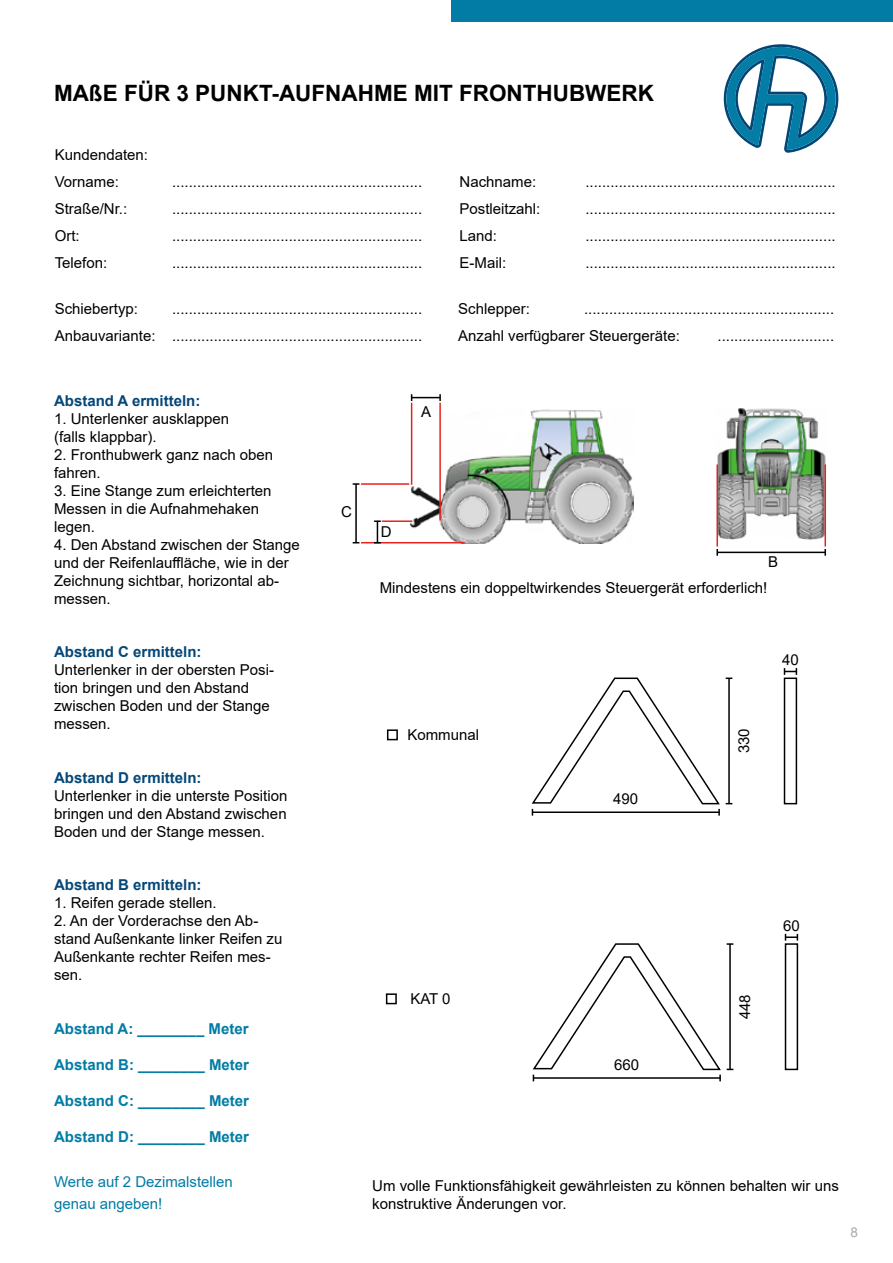
<style>
.page{position:relative;width:893px;height:1263px;background:#fff}
.page>*{position:absolute;margin:0;border:0;box-sizing:border-box;transform-origin:0 0}
.t1{font:700 22.5px "Arial";color:#000}
.t2{font:15px/18px "Arial";color:#000}
.t3{font:700 15px "Arial";color:#027ca4}
.t4{font:700 15px "Arial";color:#054777}
.t5{font:15px/22.5px "Arial";color:#027ca4}
.t6{font:13.5px "Arial";color:#a8a8a7}
</style>
<div class="page">
<div style="left:451px;top:0;width:442px;height:21px;background:#027ca4"></div>
<img style="left:410px;top:408px;width:223px;height:135px">
<img style="left:717px;top:408px;width:109px;height:131px">
<div style="left:387px;top:729px;width:11px;height:11px;border:2px solid #000"></div>
<div style="left:386px;top:993px;width:11px;height:11px;border:2px solid #000"></div>
<svg style="left:785px;top:934px;width:13px;height:7px"></svg>
<svg style="left:724px;top:44px;width:114px;height:109px"></svg>
<svg style="left:532px;top:943px;width:201px;height:138px"></svg>
<div style="left:785px;top:943px;width:13px;height:127px;border:2px solid #000"></div>
<svg style="left:784px;top:668px;width:13px;height:7px"></svg>
<svg style="left:531px;top:677px;width:201px;height:139px"></svg>
<div style="left:784px;top:677px;width:13px;height:127px;border:2px solid #000"></div>
<hr style="left:411px;top:403px;width:1px;height:82px;background:#e52321">
<hr style="left:439px;top:403px;width:2px;height:117px;background:#e52321">
<svg style="left:411px;top:394px;width:30px;height:7px"></svg>
<hr style="left:361px;top:483px;width:48px;height:2px;background:#e52321">
<hr style="left:361px;top:542px;width:104px;height:1px;background:#e52321">
<hr style="left:355px;top:484px;width:2px;height:59px;background:#000">
<svg style="left:353px;top:483px;width:6px;height:2px"></svg>
<hr style="left:382px;top:520px;width:30px;height:2px;background:#e52321">
<svg style="left:374px;top:520px;width:7px;height:23px"></svg>
<hr style="left:716px;top:464px;width:2px;height:82px;background:#e52321">
<hr style="left:824px;top:464px;width:2px;height:82px;background:#e52321">
<hr style="left:717px;top:552px;width:108px;height:1px;background:#000">
<svg style="left:716px;top:549px;width:2px;height:7px"></svg>
<svg style="left:824px;top:549px;width:2px;height:7px"></svg>
<h1 class="t1" style="left:54px;top:78px;width:601px">MAßE FÜR 3 PUNKT-AUFNAHME MIT FRONTHUBWERK</h1>
<p class="t2" style="left:55px;top:142px;width:95px;line-height:26.8px">Kundendaten:<br>Vorname:</p>
<p class="t2" style="left:172px;top:173px;width:252px">............................................................</p>
<p class="t2" style="left:460px;top:173px;width:78px">Nachname:</p>
<p class="t2" style="left:585px;top:173px;width:252px">............................................................</p>
<p class="t2" style="left:55px;top:200px;width:74px">Straße/Nr.:</p>
<p class="t2" style="left:172px;top:200px;width:252px">............................................................</p>
<p class="t2" style="left:460px;top:200px;width:82px">Postleitzahl:</p>
<p class="t2" style="left:585px;top:200px;width:252px">............................................................</p>
<p class="t2" style="left:55px;top:227px;width:27px">Ort:</p>
<p class="t2" style="left:172px;top:227px;width:252px">............................................................</p>
<p class="t2" style="left:460px;top:227px;width:39px">Land:</p>
<p class="t2" style="left:585px;top:227px;width:252px">............................................................</p>
<p class="t2" style="left:55px;top:254px;width:54px">Telefon:</p>
<p class="t2" style="left:172px;top:254px;width:252px">............................................................</p>
<p class="t2" style="left:460px;top:254px;width:48px">E-Mail:</p>
<p class="t2" style="left:585px;top:254px;width:252px">............................................................</p>
<p class="t2" style="left:55px;top:299px;width:85px">Schiebertyp:</p>
<p class="t2" style="left:172px;top:299px;width:252px">............................................................</p>
<p class="t2" style="left:458px;top:299px;width:73px">Schlepper:</p>
<p class="t2" style="left:584px;top:299px;width:252px">............................................................</p>
<p class="t2" style="left:55px;top:326px;width:369px">Anbauvariante: ............................................................</p>
<p class="t2" style="left:458px;top:326px;width:223px">Anzahl verfügbarer Steuergeräte:</p>
<p class="t2" style="left:717px;top:326px;width:118px">............................</p>
<p class="t4" style="left:54px;top:390px;width:148px">Abstand A ermitteln:</p>
<p class="t2" style="left:54px;top:409px;width:177px">1. Unterlenker ausklappen (falls klappbar).</p>
<p class="t2" style="left:54px;top:445px;width:221px">2. Fronthubwerk ganz nach oben fahren.</p>
<p class="t2" style="left:54px;top:481px;width:219px">3. Eine Stange zum erleichterten<br>Messen in die Aufnahmehaken legen.</p>
<p class="t2" style="left:54px;top:535px;width:247px">4. Den Abstand zwischen der Stange und der Reifenlauffläche, wie in der<br>Zeichnung sichtbar, horizontal ab&shy;messen.</p>
<p class="t4" style="left:54px;top:641px;width:149px">Abstand C ermitteln:</p>
<p class="t2" style="left:54px;top:661px;width:222px">Unterlenker in der obersten Posi&shy;tion bringen und den Abstand zwischen Boden und der Stange messen.</p>
<p class="t4" style="left:54px;top:767px;width:149px">Abstand D ermitteln:</p>
<p class="t2" style="left:54px;top:786px;width:235px;text-align:justify">Unterlenker in die unterste Position bringen und den Abstand zwischen Boden und der Stange messen.</p>
<p class="t4" style="left:54px;top:874px;width:149px">Abstand B ermitteln:</p>
<p class="t2" style="left:54px;top:894px;width:164px">1. Reifen gerade stellen.</p>
<p class="t2" style="left:54px;top:912px;width:230px">2. An der Vorderachse den Ab&shy;stand Außenkante linker Reifen zu<br>Außenkante rechter Reifen mes&shy;sen.</p>
<p class="t3" style="left:54px;top:1018px;width:196px">Abstand A: ________ Meter</p>
<p class="t3" style="left:54px;top:1054px;width:197px">Abstand B: ________ Meter</p>
<p class="t3" style="left:54px;top:1090px;width:197px">Abstand C: ________ Meter</p>
<p class="t3" style="left:54px;top:1126px;width:197px">Abstand D: ________ Meter</p>
<p class="t5" style="left:54px;top:1170px;width:180px">Werte auf 2 Dezimalstellen genau angeben!</p>
<p class="t2" style="left:421px;top:403px;width:12px">A</p>
<p class="t2" style="left:341px;top:503px;width:12px">C</p>
<p class="t2" style="left:381px;top:523px;width:12px">D</p>
<p class="t2" style="left:768px;top:552px;width:12px">B</p>
<p class="t2" style="left:380px;top:579px;width:389px">Mindestens ein doppeltwirkendes Steuergerät erforderlich!</p>
<p class="t2" style="left:782px;top:651px;width:18px">40</p>
<p class="t2" style="left:407px;top:726px;width:73px">Kommunal</p>
<p class="t2" style="left:613px;top:790px;width:27px">490</p>
<p class="t2" style="left:735px;top:753px;width:27px;rotate:-90deg">330</p>
<p class="t2" style="left:410px;top:990px;width:42px">KAT 0</p>
<p class="t2" style="left:614px;top:1056px;width:27px">660</p>
<p class="t2" style="left:736px;top:1019px;width:27px;rotate:-90deg">448</p>
<p class="t2" style="left:783px;top:917px;width:18px">60</p>
<p class="t2" style="left:372px;top:1177px;width:468px">Um volle Funktionsfähigkeit gewährleisten zu können behalten wir uns konstruktive Änderungen vor.</p>
<p class="t6" style="left:850px;top:1222px;width:9px">8</p>
</div>
